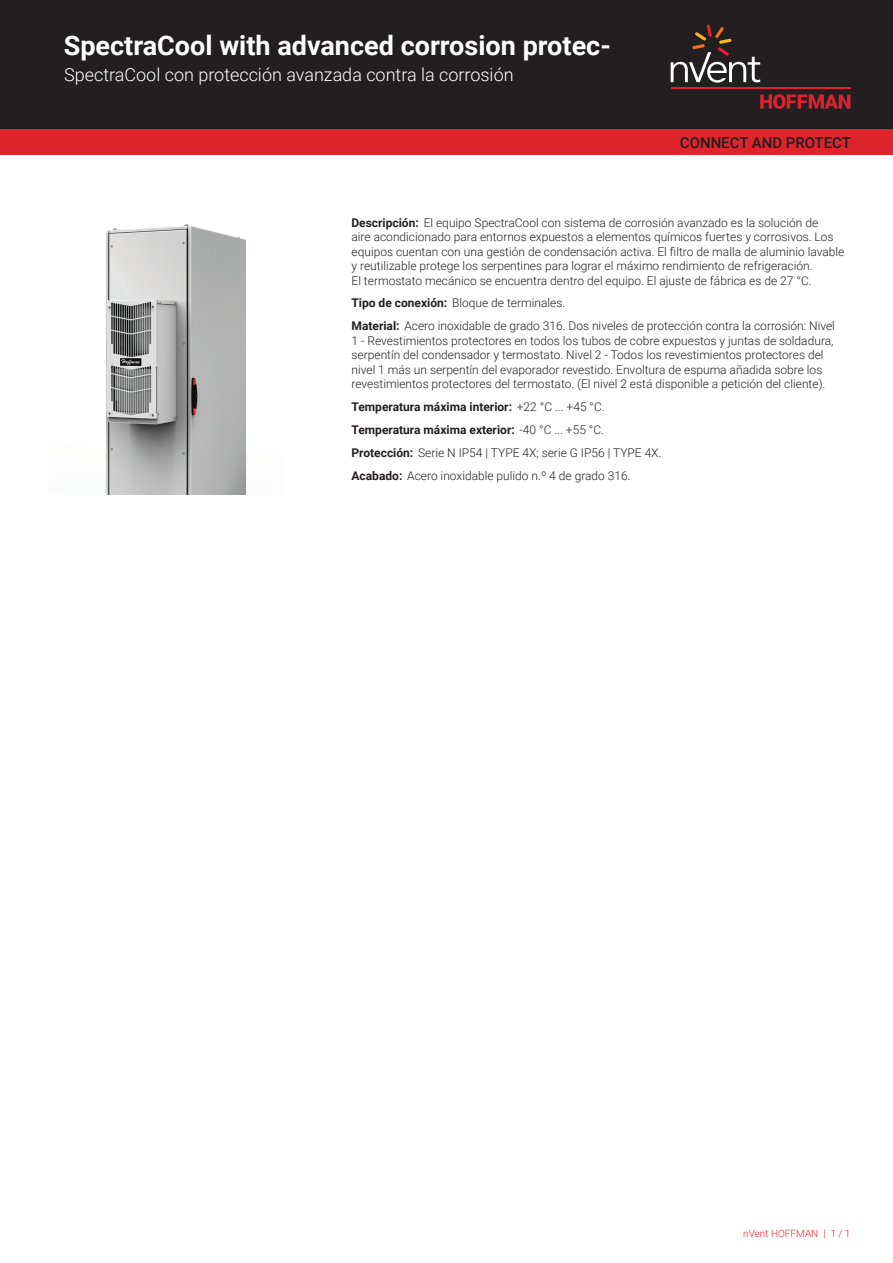
<style>
.page{position:relative;width:893px;height:1263px;background:#fff}
.page>*{position:absolute;margin:0;border:0;box-sizing:border-box;transform-origin:0 0}
.t1{font:700 27px "Roboto";color:#fff}
.t2{font:300 18px "Roboto";color:#fff}
.t3{font:500 15px "Roboto";color:#231f20}
.t4{font:300 12px/14.4px "Roboto";color:#231f20}
.t5{font:300 10.05px "Roboto";color:#de252e}
.s1{font-weight:700}
</style>
<div class="page">
<div style="left:0;top:0;width:893px;height:129px;background:#231f20"></div>
<svg style="left:760px;top:94px;width:90px;height:15px"></svg>
<hr style="left:671px;top:88px;width:179px;height:1px;background:#db2230">
<svg style="left:671px;top:24px;width:89px;height:59px"></svg>
<div style="left:0;top:129px;width:893px;height:26px;background:#de252e"></div>
<img style="left:105px;top:224px;width:141px;height:270px">
<h1 class="t1" style="left:64px;top:27px;width:549px">SpectraCool with advanced corrosion protec-</h1>
<h2 class="t2" style="left:64px;top:62px;width:451px">SpectraCool con protección avanzada contra la corrosión</h2>
<p class="t3" style="left:680px;top:132px;width:173px">CONNECT AND PROTECT</p>
<p class="t4" style="left:351px;top:215px;width:494px"><span class="s1">Descripción:</span> El equipo SpectraCool con sistema de corrosión avanzado es la solución de<br>aire acondicionado para entornos expuestos a elementos químicos fuertes y corrosivos. Los equipos cuentan con una gestión de condensación activa. El filtro de malla de aluminio lavable y reutilizable protege los serpentines para lograr el máximo rendimiento de refrigeración.<br>El termostato mecánico se encuentra dentro del equipo. El ajuste de fábrica es de 27 °C.</p>
<p class="t4" style="left:351px;top:291px;width:485px;line-height:23px"><span class="s1">Tipo de conexión:</span> Bloque de terminales.<br><span class="s1">Material:</span> Acero inoxidable de grado 316. Dos niveles de protección contra la corrosión: Nivel</p>
<p class="t4" style="left:351px;top:333px;width:483px">1 - Revestimientos protectores en todos los tubos de cobre expuestos y juntas de soldadura, serpentín del condensador y termostato. Nivel 2 - Todos los revestimientos protectores del nivel 1 más un serpentín del evaporador revestido. Envoltura de espuma añadida sobre los revestimientos protectores del termostato. (El nivel 2 está disponible a petición del cliente).</p>
<p class="t4" style="left:351px;top:395px;width:311px;line-height:23px"><span class="s1">Temperatura máxima interior:</span> +22 °C ... +45 °C.<br><span class="s1">Temperatura máxima exterior:</span> -40 °C ... +55 °C.<br><span class="s1">Protección:</span> Serie N IP54 | TYPE 4X; serie G IP56 | TYPE 4X.<br><span class="s1">Acabado:</span> Acero inoxidable pulido n.º 4 de grado 316.</p>
<p class="t5" style="left:743px;top:1226px;width:109px">nVent HOFFMAN | 1 / 1</p>
</div>
